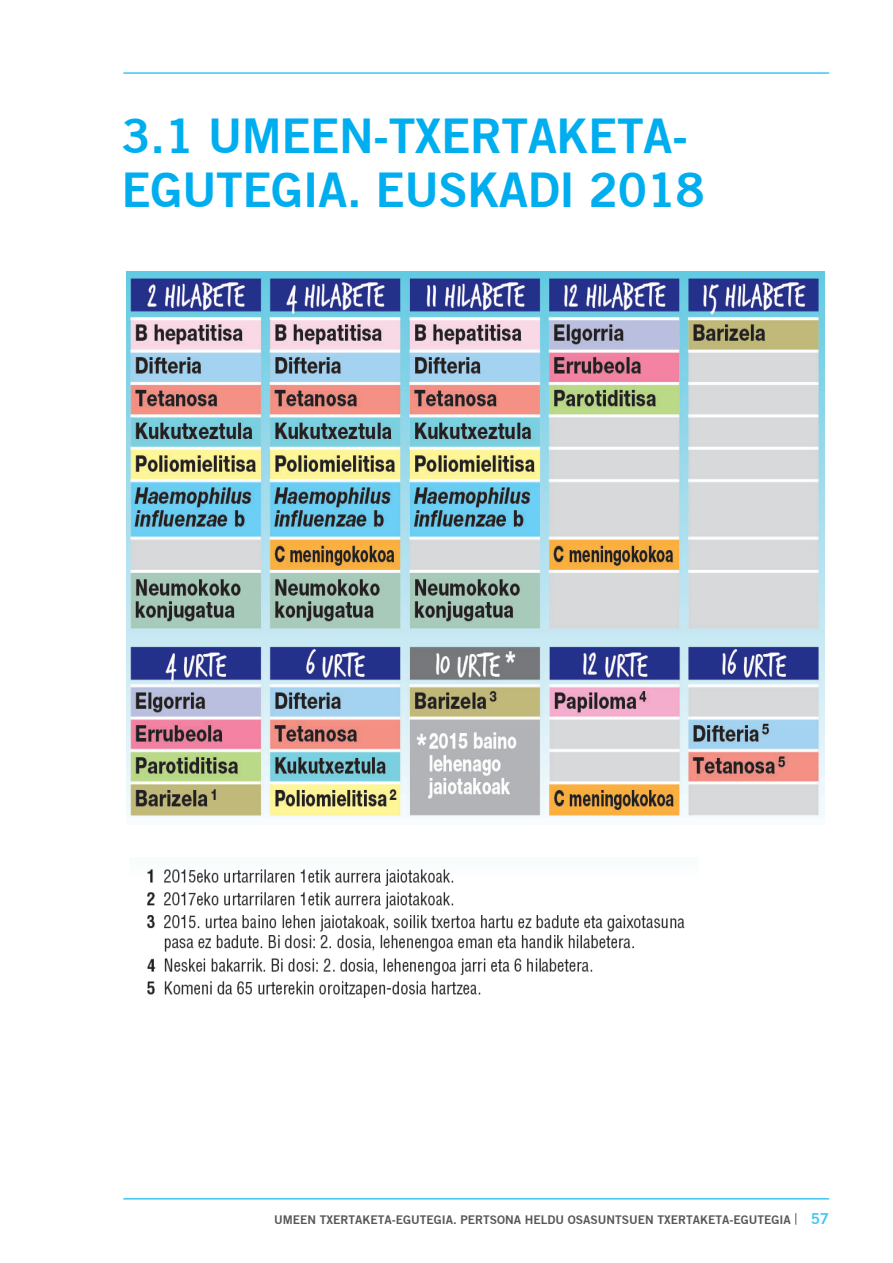
<style>
.page{position:relative;width:893px;height:1263px;background:#fff}
.page>*{position:absolute;margin:0;border:0;box-sizing:border-box;transform-origin:0 0}
.t1{font:48px/54px "Trade Gothic Bold Two";letter-spacing:-.01em;color:#00aeef}
.t2{font:15.15px "Trade Gothic Bold Two";color:#40c7f4}
.t3{font:12px "Trade Gothic Bold Two";color:#57585a}
</style>
<div class="page">
<hr style="left:123px;top:72px;width:706px;height:2px;background:#40c7f4">
<svg style="left:795px;top:1213px;width:1px;height:12px"></svg>
<hr style="left:123px;top:1198px;width:706px;height:1px;background:#40c7f4">
<img style="left:126px;top:272px;width:699px;height:546px">
<img style="left:147px;top:869px;width:538px;height:129px">
<h1 class="t1" style="left:122px;top:108px;width:585px">3.1 UMEEN-TXERTAKETA-<br>EGUTEGIA. EUSKADI 2018</h1>
<p class="t3" style="left:274px;top:1212px;width:518px">UMEEN TXERTAKETA-EGUTEGIA. PERTSONA HELDU OSASUNTSUEN TXERTAKETA-EGUTEGIA</p>
<p class="t2" style="left:811px;top:1209px;width:20px">57</p>
</div>
